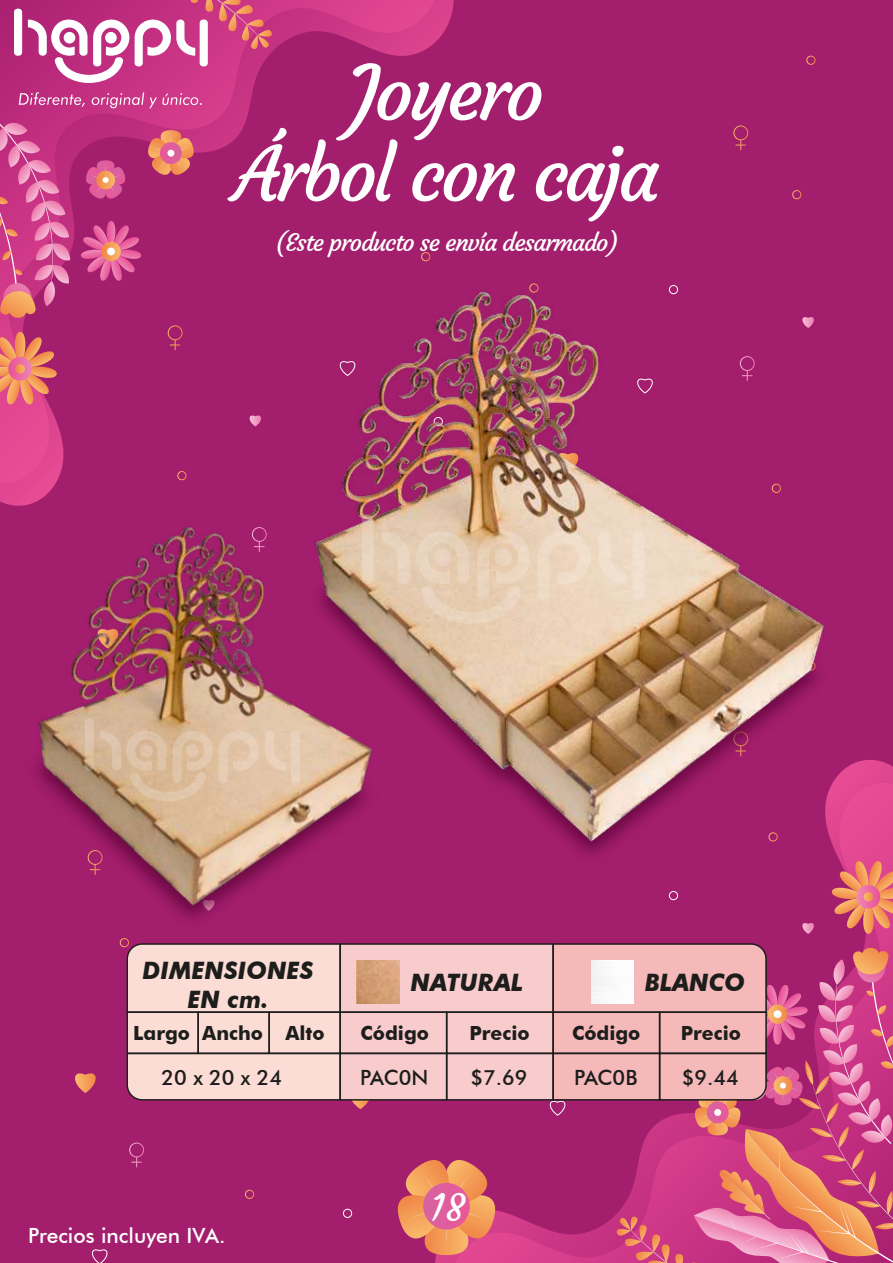
<style>
.page{position:relative;width:893px;height:1263px;background:#a31e6c}
.page>*{position:absolute;margin:0;border:0;box-sizing:border-box;transform-origin:0 0}
.t1{font:75px/81px "Courgette";letter-spacing:-.05em;color:#fff;text-align:center}
.t2{font:37.5px "Courgette";color:#fff}
.t3{font:24px "Courgette";letter-spacing:-.05em;color:#fff}
.t4{font:italic 700 24px/28.8px "Futura BT";color:#1d1e1c;text-align:center}
.t5{font:500 21px "Futura BT";color:#1d1e1c}
.t6{font:500 21px "Futura BT";color:#fff}
.t7{font:700 19.5px "Futura BT";color:#1d1e1c}
</style>
<div class="page">
<svg style="left:733px;top:125px;width:15px;height:25px"></svg>
<div style="left:806px;top:56px;width:9px;height:9px;border:1px solid #fff;border-radius:50%"></div>
<div style="left:792px;top:190px;width:9px;height:9px;border:1px solid #fff;border-radius:50%"></div>
<svg style="left:129px;top:1142px;width:15px;height:25px"></svg>
<div style="left:245px;top:1190px;width:9px;height:9px;border:1px solid #fff;border-radius:50%"></div>
<div style="left:343px;top:1209px;width:9px;height:9px;border:1px solid #fff;border-radius:50%"></div>
<svg style="left:75px;top:1073px;width:21px;height:20px"></svg>
<svg style="left:92px;top:1249px;width:16px;height:14px"></svg>
<svg style="left:455px;top:783px;width:438px;height:480px"></svg>
<svg style="left:831px;top:861px;width:62px;height:73px"></svg>
<svg style="left:0;top:0;width:454px;height:506px"></svg>
<svg style="left:0;top:0;width:434px;height:483px"></svg>
<svg style="left:84px;top:160px;width:44px;height:42px"></svg>
<svg style="left:145px;top:130px;width:52px;height:49px"></svg>
<svg style="left:160px;top:142px;width:22px;height:22px"></svg>
<div style="left:167px;top:150px;width:7px;height:7px;background:#fff;border-radius:50%"></div>
<svg style="left:0;top:332px;width:57px;height:74px"></svg>
<svg style="left:80px;top:221px;width:62px;height:61px"></svg>
<svg style="left:101px;top:242px;width:20px;height:19px"></svg>
<div style="left:107px;top:248px;width:8px;height:7px;background:#fff;border-radius:50%"></div>
<svg style="left:0;top:122px;width:70px;height:196px;background:#d1528e"></svg>
<div style="left:14px;top:9px;width:8px;height:47px;background:#fff;border-radius:3px"></div>
<svg style="left:28px;top:0;width:245px;height:83px;background:#d05d98"></svg>
<div style="left:64px;top:32px;width:11px;height:12px;background:#fff;border-radius:50%"></div>
<div style="left:105px;top:32px;width:12px;height:12px;background:#fff;border-radius:50%"></div>
<svg style="left:19px;top:92px;width:66px;height:15px"></svg>
<svg style="left:92px;top:92px;width:110px;height:16px;background:#d35699"></svg>
<div style="left:340px;top:944px;width:213px;height:156px;background:#f8cccc"></div>
<div style="left:339px;top:943px;width:215px;height:70px;border:2px solid #1d1e1c"></div>
<div style="left:339px;top:1011px;width:108px;height:43px;border:2px solid #1d1e1c"></div>
<div style="left:446px;top:1011px;width:108px;height:43px;border:2px solid #1d1e1c"></div>
<svg style="left:126px;top:969px;width:248px;height:140px"></svg>
<div style="left:339px;top:1053px;width:108px;height:47px;border:2px solid #1d1e1c"></div>
<div style="left:446px;top:1053px;width:108px;height:47px;border:2px solid #1d1e1c"></div>
<svg style="left:548px;top:942px;width:345px;height:321px"></svg>
<div style="left:591px;top:961px;width:43px;height:42px;background:#fafafb"></div>
<img style="left:357px;top:969px;width:42px;height:34px">
<img style="left:119px;top:938px;width:298px;height:31px">
<img style="left:841px;top:760px;width:27px;height:144px">
<img style="left:36px;top:526px;width:258px;height:393px">
<img style="left:294px;top:243px;width:547px;height:678px">
<svg style="left:397px;top:1160px;width:102px;height:95px"></svg>
<div style="left:423px;top:1183px;width:47px;height:46px;background:#e05e9c;border-radius:23px"></div>
<svg style="left:362px;top:515px;width:12px;height:69px"></svg>
<svg style="left:538px;top:530px;width:54px;height:70px;background:#edd7c1"></svg>
<div style="left:633px;top:531px;width:12px;height:69px;background:#f2e1d0;border-radius:5px"></div>
<svg style="left:599px;top:531px;width:27px;height:53px"></svg>
<svg style="left:382px;top:530px;width:149px;height:94px;background:#e4cbb1"></svg>
<div style="left:434px;top:549px;width:17px;height:17px;background:#e9d3c0;border-radius:50%"></div>
<div style="left:495px;top:549px;width:17px;height:17px;background:#ebd5bd;border-radius:50%"></div>
<svg style="left:85px;top:719px;width:9px;height:52px"></svg>
<div style="left:291px;top:731px;width:9px;height:52px;background:#e8d1bb;border-radius:4px"></div>
<svg style="left:100px;top:730px;width:186px;height:71px;background:#dcbd9f"></svg>
<div style="left:140px;top:744px;width:13px;height:13px;background:#dec3a8;border-radius:50%"></div>
<div style="left:186px;top:744px;width:13px;height:13px;background:#e2c7ab;border-radius:50%"></div>
<h1 class="t1" style="left:234px;top:53px;width:427px">Joyero<br>Árbol con caja</h1>
<p class="t3" style="left:275px;top:228px;width:345px">(Este producto se envía desarmado)</p>
<p class="t4" style="left:142px;top:956px;width:173px">DIMENSIONES<br>EN cm.</p>
<p class="t4" style="left:411px;top:967px;width:114px">NATURAL</p>
<p class="t4" style="left:645px;top:967px;width:102px">BLANCO</p>
<p class="t7" style="left:133px;top:1021px;width:193px">Largo Ancho Alto</p>
<p class="t7" style="left:361px;top:1021px;width:70px">Código</p>
<p class="t7" style="left:469px;top:1021px;width:62px">Precio</p>
<p class="t7" style="left:572px;top:1021px;width:70px">Código</p>
<p class="t7" style="left:681px;top:1021px;width:62px">Precio</p>
<p class="t5" style="left:162px;top:1064px;width:122px">20 x 20 x 24</p>
<p class="t5" style="left:360px;top:1064px;width:70px">PAC0N</p>
<p class="t5" style="left:470px;top:1064px;width:59px">$7.69</p>
<p class="t5" style="left:574px;top:1064px;width:65px">PAC0B</p>
<p class="t5" style="left:682px;top:1064px;width:59px">$9.44</p>
<p class="t6" style="left:28px;top:1223px;width:199px">Precios incluyen IVA.</p>
<h2 class="t2" style="left:430px;top:1184px;width:36px">18</h2>
</div>
